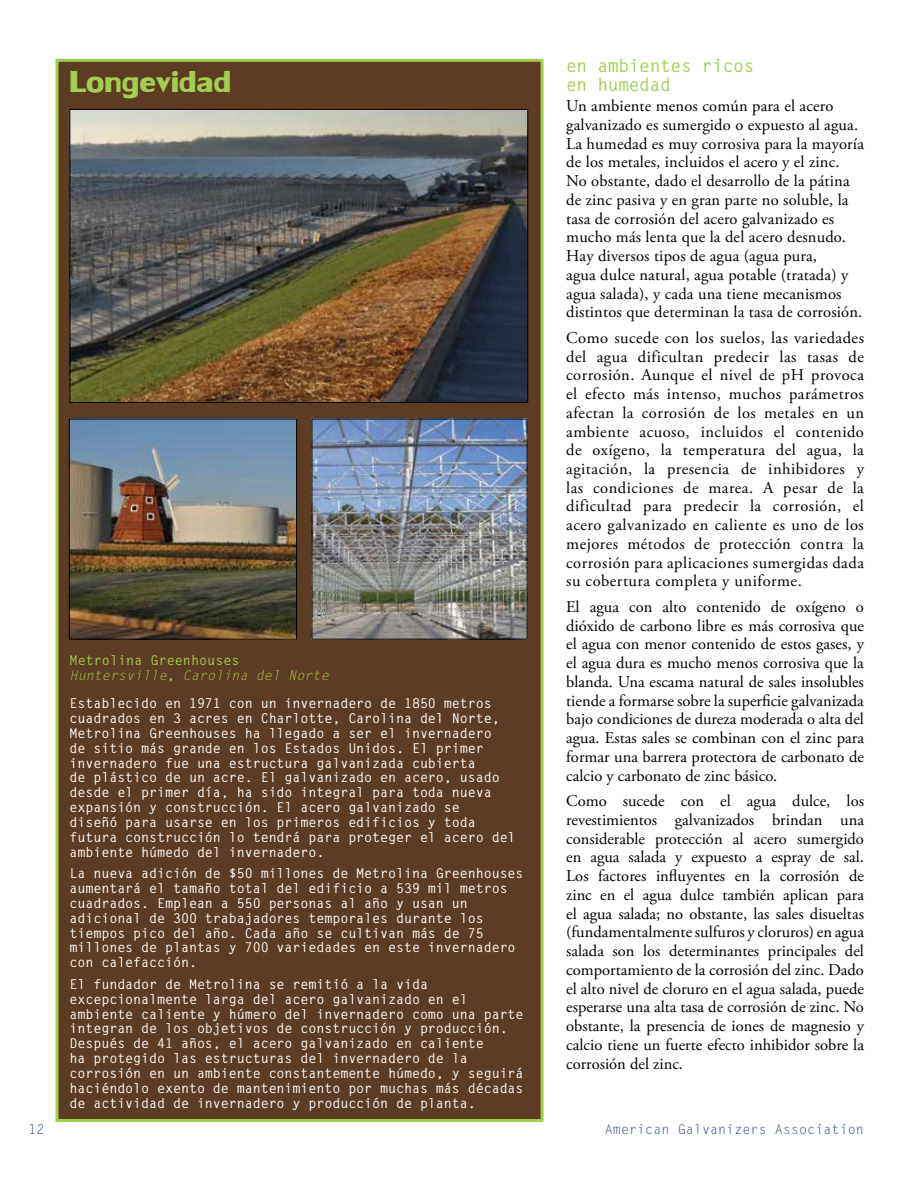
<style>
.page{position:relative;width:918px;height:1188px;background:#fff}
.page>*{position:absolute;margin:0;border:0;box-sizing:border-box;transform-origin:0 0}
.t1{font:45px "Lily UPC Bold";color:#a2ce51}
.t2{font:700 18px/18.8px "Letter Gothic Std";letter-spacing:-.02em;color:#a2ce51}
.t3{font:16.5px/18.8px "Adobe Garamond Pro";letter-spacing:.01em;color:#000;text-align:justify}
.t4{font:700 13.5px/14.9px "Letter Gothic Std";letter-spacing:-.01em;color:#fff}
.t5{font:italic 13.5px/14.9px "Letter Gothic Std";color:#a2ce51}
.t6{font:13.5px "Letter Gothic Std";color:#25408f}
.s1{font-weight:700;font-style:normal}
</style>
<div class="page">
<div style="left:56px;top:59px;width:488px;height:1063px;background:#5d3c23;border:3px solid #a2ce51"></div>
<img style="left:71px;top:421px;width:224px;height:216px">
<div style="left:69px;top:419px;width:228px;height:220px;border:1px solid #000"></div>
<img style="left:72px;top:111px;width:454px;height:290px">
<div style="left:70px;top:109px;width:458px;height:294px;border:1px solid #000"></div>
<img style="left:314px;top:421px;width:211px;height:216px">
<h1 class="t1" style="left:69px;top:52px;width:163px">Longevidad</h1>
<p class="t5" style="left:70px;top:653px;width:261px"><span class="s1">Metrolina Greenhouses<br></span>Huntersville<span class="s1">,</span> Carolina del Norte</p>
<p class="t4" style="left:70px;top:696px;width:448px">Establecido en 1971 con un invernadero de 1850 metros cuadrados en 3 acres en Charlotte, Carolina del Norte, Metrolina Greenhouses ha llegado a ser el invernadero<br>de sitio más grande en los Estados Unidos. El primer invernadero fue una estructura galvanizada cubierta<br>de plástico de un acre. El galvanizado en acero, usado desde el primer día, ha sido integral para toda nueva expansión y construcción. El acero galvanizado se<br>diseñó para usarse en los primeros edificios y toda futura construcción lo tendrá para proteger el acero del ambiente húmedo del invernadero.</p>
<p class="t4" style="left:70px;top:866px;width:456px">La nueva adición de $50 millones de Metrolina Greenhouses aumentará el tamaño total del edificio a 539 mil metros cuadrados. Emplean a 550 personas al año y usan un adicional de 300 trabajadores temporales durante los tiempos pico del año. Cada año se cultivan más de 75 millones de plantas y 700 variedades en este invernadero con calefacción.</p>
<p class="t4" style="left:70px;top:977px;width:456px">El fundador de Metrolina se remitió a la vida excepcionalmente larga del acero galvanizado en el ambiente caliente y húmero del invernadero como una parte integran de los objetivos de construcción y producción.<br>Después de 41 años, el acero galvanizado en caliente<br>ha protegido las estructuras del invernadero de la corrosión en un ambiente constantemente húmedo, y seguirá haciéndolo exento de mantenimiento por muchas más décadas de actividad de invernadero y producción de planta.</p>
<p class="t2" style="left:566px;top:57px;width:190px">en ambientes ricos en humedad</p>
<p class="t3" style="left:566px;top:97px;width:299px;text-align:left">Un ambiente menos común para el acero galvanizado es sumergido o expuesto al agua.<br>La humedad es muy corrosiva para la mayoría de los metales, incluidos el acero y el zinc.<br>No obstante, dado el desarrollo de la pátina de zinc pasiva y en gran parte no soluble, la tasa de corrosión del acero galvanizado es mucho más lenta que la del acero desnudo.<br>Hay diversos tipos de agua (agua pura,<br>agua dulce natural, agua potable (tratada) y agua salada), y cada una tiene mecanismos distintos que determinan la tasa de corrosión.</p>
<p class="t3" style="left:566px;top:329px;width:299px">Como sucede con los suelos, las variedades del agua dificultan predecir las tasas de corrosión. Aunque el nivel de pH provoca el efecto más intenso, muchos parámetros afectan la corrosión de los metales en un ambiente acuoso, incluidos el contenido de oxígeno, la temperatura del agua, la agitación, la presencia de inhibidores y las condiciones de marea. A pesar de la dificultad para predecir la corrosión, el acero galvanizado en caliente es uno de los mejores métodos de protección contra la corrosión para aplicaciones sumergidas dada su cobertura completa y uniforme.</p>
<p class="t3" style="left:566px;top:598px;width:299px">El agua con alto contenido de oxígeno o dióxido de carbono libre es más corrosiva que el agua con menor contenido de estos gases, y el agua dura es mucho menos corrosiva que la blanda. Una escama natural de sales insolubles tiende a formarse sobre la superficie galvanizada bajo condiciones de dureza moderada o alta del agua. Estas sales se combinan con el zinc para formar una barrera protectora de carbonato de calcio y carbonato de zinc básico.</p>
<p class="t3" style="left:566px;top:792px;width:299px">Como sucede con el agua dulce, los revestimientos galvanizados brindan una considerable protección al acero sumergido en agua salada y expuesto a espray de sal.<br>Los factores influyentes en la corrosión de zinc en el agua dulce también aplican para el agua salada; no obstante, las sales disueltas (fundamentalmente sulfuros y cloruros) en agua salada son los determinantes principales del comportamiento de la corrosión del zinc. Dado el alto nivel de cloruro en el agua salada, puede esperarse una alta tasa de corrosión de zinc. No obstante, la presencia de iones de magnesio y calcio tiene un fuerte efecto inhibidor sobre la corrosión del zinc.</p>
<p class="t6" style="left:28px;top:1121px;width:18px">12</p>
<p class="t6" style="left:605px;top:1121px;width:261px">American Galvanizers Association</p>
</div>
